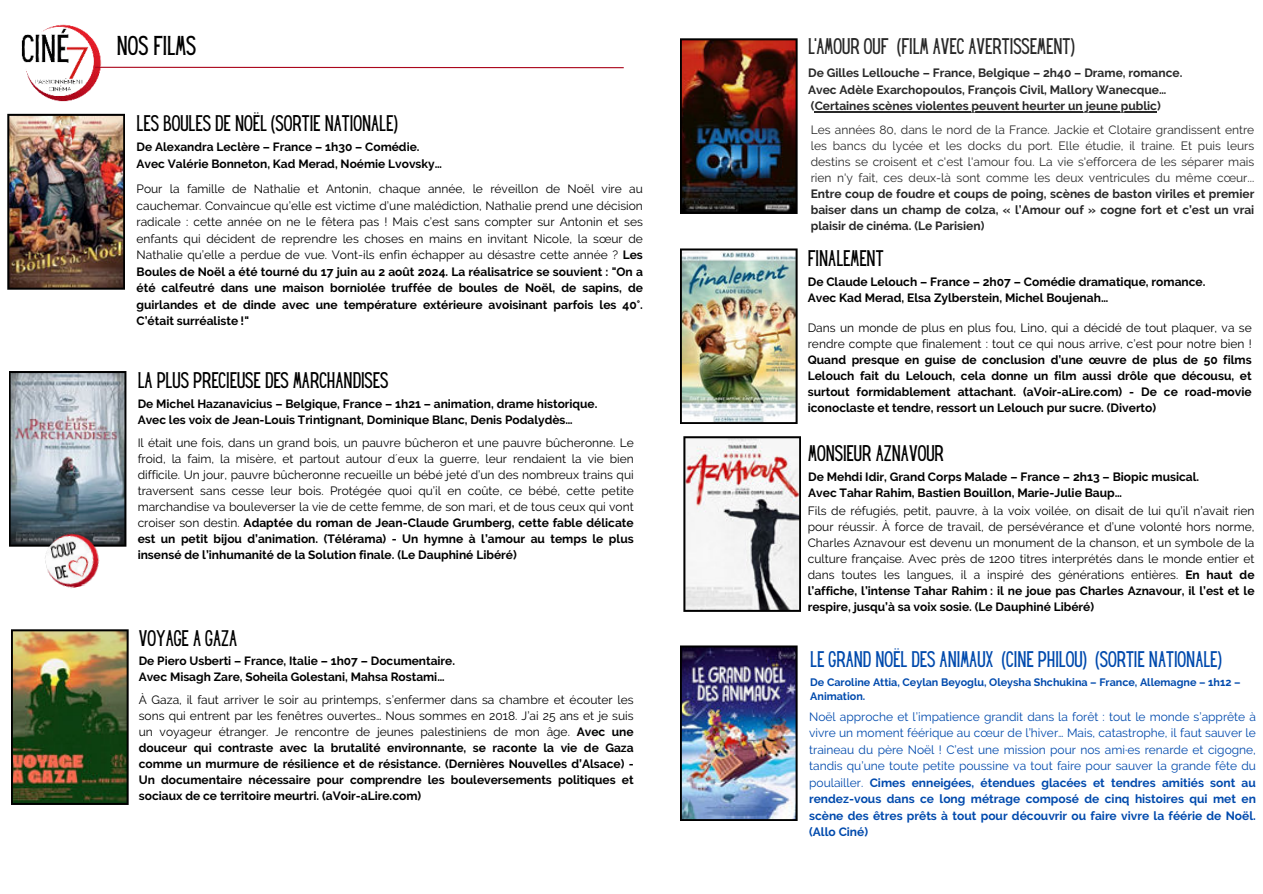
<style>
.page{position:relative;width:1263px;height:894px;background:#fff}
.page>*{position:absolute;margin:0;border:0;box-sizing:border-box;transform-origin:0 0}
.t1{font:23.85px "Hey Gotcha";color:#000}
.t2{font:19.8px "Hey Gotcha";color:#000}
.t3{font:19.8px "Hey Gotcha";color:#004aad}
.t4{font:19.8px "Hey Gotcha";color:#282828}
.t5{font:12px/16px "Raleway";color:#000;text-align:justify}
.t6{font:700 12px/16px "Raleway";color:#000}
.t7{font:12px/16.5px "Raleway";color:#004aad;text-align:justify}
.t8{font:700 12px/16.8px "Raleway";color:#282828}
.t9{font:12px/16px "Raleway";color:#282828;text-align:justify}
.t10{font:700 10.8px/14.4px "Raleway";color:#004aad}
.s1{font-weight:700}
.s2{font-weight:400}
</style>
<div class="page">
<img style="left:21px;top:24px;width:86px;height:78px">
<img style="left:7px;top:114px;width:118px;height:175px">
<img style="left:11px;top:629px;width:118px;height:175px">
<hr style="left:95px;top:67px;width:529px;height:1px;background:#ab071c">
<img style="left:9px;top:371px;width:117px;height:175px">
<svg style="left:683px;top:436px;width:118px;height:175px"></svg>
<img style="left:680px;top:645px;width:118px;height:175px">
<img style="left:680px;top:248px;width:118px;height:176px">
<img style="left:680px;top:38px;width:118px;height:176px">
<img style="left:36px;top:527px;width:71px;height:62px">
<hr style="left:815px;top:111px;width:342px;height:1px;background:#282828">
<h1 class="t1" style="left:117px;top:31px;width:81px">NOS FILMS</h1>
<h2 class="t2" style="left:137px;top:112px;width:263px">LES BOULES DE NOËL (SORTIE NATIONALE)</h2>
<p class="t6" style="left:137px;top:139px;width:307px;line-height:16.6px">De Alexandra Leclère – France – 1h30 – Comédie.<br>Avec Valérie Bonneton, Kad Merad, Noémie Lvovsky…</p>
<p class="t5" style="left:137px;top:180px;width:508px;line-height:16.5px">Pour la famille de Nathalie et Antonin, chaque année, le réveillon de Noël vire au cauchemar. Convaincue qu’elle est victime d’une malédiction, Nathalie prend une décision radicale : cette année on ne le fêtera pas ! Mais c’est sans compter sur Antonin et ses enfants qui décident de reprendre les choses en mains en invitant Nicole, la sœur de Nathalie qu’elle a perdue de vue. Vont-ils enfin échapper au désastre cette année ? <span class="s1">Les Boules de Noël a été tourné du 17 juin au 2 août 2024. La réalisatrice se souvient : "On a été calfeutré dans une maison borniolée truffée de boules de Noël, de sapins, de guirlandes et de dinde avec une température extérieure avoisinant parfois les 40°.<br>C’était surréaliste !"</span></p>
<h2 class="t2" style="left:138px;top:368px;width:252px">LA PLUS PRECIEUSE DES MARCHANDISES</h2>
<p class="t6" style="left:138px;top:395px;width:461px">De Michel Hazanavicius – Belgique, France – 1h21 – animation, drame historique.<br>Avec les voix de Jean-Louis Trintignant, Dominique Blanc, Denis Podalydès…</p>
<p class="t5" style="left:138px;top:434px;width:498px">Il était une fois, dans un grand bois, un pauvre bûcheron et une pauvre bûcheronne. Le froid, la faim, la misère, et partout autour d´eux la guerre, leur rendaient la vie bien difficile. Un jour, pauvre bûcheronne recueille un bébé jeté d’un des nombreux trains qui traversent sans cesse leur bois. Protégée quoi qu’il en coûte, ce bébé, cette petite marchandise va bouleverser la vie de cette femme, de son mari, et de tous ceux qui vont croiser son destin. <span class="s1">Adaptée du roman de Jean-Claude Grumberg, cette fable délicate est un petit bijou d’animation. (Télérama) - Un hymne à l’amour au temps le plus insensé de l’inhumanité de la Solution finale. (Le Dauphiné Libéré)</span></p>
<h2 class="t2" style="left:139px;top:626px;width:100px">VOYAGE A GAZA</h2>
<p class="t6" style="left:139px;top:652px;width:318px">De Piero Usberti – France, Italie – 1h07 – Documentaire.<br>Avec Misagh Zare, Soheila Golestani, Mahsa Rostami…</p>
<p class="t6" style="left:139px;top:691px;width:496px;text-align:justify"><span class="s2">À Gaza, il faut arriver le soir au printemps, s’enfermer dans sa chambre et écouter les sons qui entrent par les fenêtres ouvertes… Nous sommes en 2018. J’ai 25 ans et je suis un voyageur étranger. Je rencontre de jeunes palestiniens de mon âge.</span> Avec une douceur qui contraste avec la brutalité environnante, se raconte la vie de Gaza comme un murmure de résilience et de résistance. (Dernières Nouvelles d’Alsace) - Un documentaire nécessaire pour comprendre les bouleversements politiques et sociaux de ce territoire meurtri. (aVoir-aLire.com)</p>
<h2 class="t4" style="left:808px;top:34px;width:268px">L’AMOUR OUF (FILM AVEC AVERTISSEMENT)</h2>
<p class="t8" style="left:808px;top:64px;width:376px">De Gilles Lellouche – France, Belgique – 2h40 – Drame, romance.<br>Avec Adèle Exarchopoulos, François Civil, Mallory Wanecque… (Certaines scènes violentes peuvent heurter un jeune public)</p>
<p class="t9" style="left:811px;top:121px;width:445px">Les années 80, dans le nord de la France. Jackie et Clotaire grandissent entre les bancs du lycée et les docks du port. Elle étudie, il traine. Et puis leurs destins se croisent et c'est l'amour fou. La vie s'efforcera de les séparer mais rien n'y fait, ces deux-là sont comme les deux ventricules du même cœur...</p>
<p class="t8" style="left:811px;top:185px;width:445px;line-height:16px;text-align:justify">Entre coup de foudre et coups de poing, scènes de baston viriles et premier baiser dans un champ de colza, « l’Amour ouf » cogne fort et c’est un vrai plaisir de cinéma. (Le Parisien)</p>
<h2 class="t2" style="left:808px;top:247px;width:77px">FINALEMENT</h2>
<p class="t6" style="left:808px;top:274px;width:399px">De Claude Lelouch – France – 2h07 – Comédie dramatique, romance.<br>Avec Kad Merad, Elsa Zylberstein, Michel Boujenah…</p>
<p class="t5" style="left:808px;top:319px;width:445px">Dans un monde de plus en plus fou, Lino, qui a décidé de tout plaquer, va se rendre compte que finalement : tout ce qui nous arrive, c’est pour notre bien !</p>
<p class="t6" style="left:808px;top:351px;width:445px;text-align:justify">Quand presque en guise de conclusion d’une œuvre de plus de 50 films Lelouch fait du Lelouch, cela donne un film aussi drôle que décousu, et surtout formidablement attachant. (aVoir-aLire.com) - De ce road-movie iconoclaste et tendre, ressort un Lelouch pur sucre. (Diverto)</p>
<h2 class="t2" style="left:808px;top:441px;width:137px">MONSIEUR AZNAVOUR</h2>
<p class="t6" style="left:808px;top:468px;width:393px">De Mehdi Idir, Grand Corps Malade – France – 2h13 – Biopic musical.<br>Avec Tahar Rahim, Bastien Bouillon, Marie-Julie Baup…</p>
<p class="t5" style="left:808px;top:502px;width:448px">Fils de réfugiés, petit, pauvre, à la voix voilée, on disait de lui qu’il n’avait rien pour réussir. À force de travail, de persévérance et d’une volonté hors norme, Charles Aznavour est devenu un monument de la chanson, et un symbole de la culture française. Avec près de 1200 titres interprétés dans le monde entier et dans toutes les langues, il a inspiré des générations entières. <span class="s1">En haut de l’affiche, l’intense Tahar Rahim : il ne joue pas Charles Aznavour, il l’est et le respire, jusqu’à sa voix sosie. (Le Dauphiné Libéré)</span></p>
<h2 class="t3" style="left:810px;top:647px;width:413px">LE GRAND NOËL DES ANIMAUX (CINE PHILOU) (SORTIE NATIONALE)</h2>
<p class="t10" style="left:810px;top:674px;width:432px">De Caroline Attia, Ceylan Beyoglu, Oleysha Shchukina – France, Allemagne – 1h12 –<br>Animation.</p>
<p class="t7" style="left:809px;top:707px;width:448px">Noël approche et l’impatience grandit dans la forêt : tout le monde s’apprête à vivre un moment féérique au cœur de l’hiver… Mais, catastrophe, il faut sauver le traineau du père Noël ! C’est une mission pour nos ami·es renarde et cigogne, tandis qu’une toute petite poussine va tout faire pour sauver la grande fête du poulailler. <span class="s1">Cimes enneigées, étendues glacées et tendres amitiés sont au rendez-vous dans ce long métrage composé de cinq histoires qui met en scène des êtres prêts à tout pour découvrir ou faire vivre la féérie de Noël. (Allo Ciné)</span></p>
</div>
